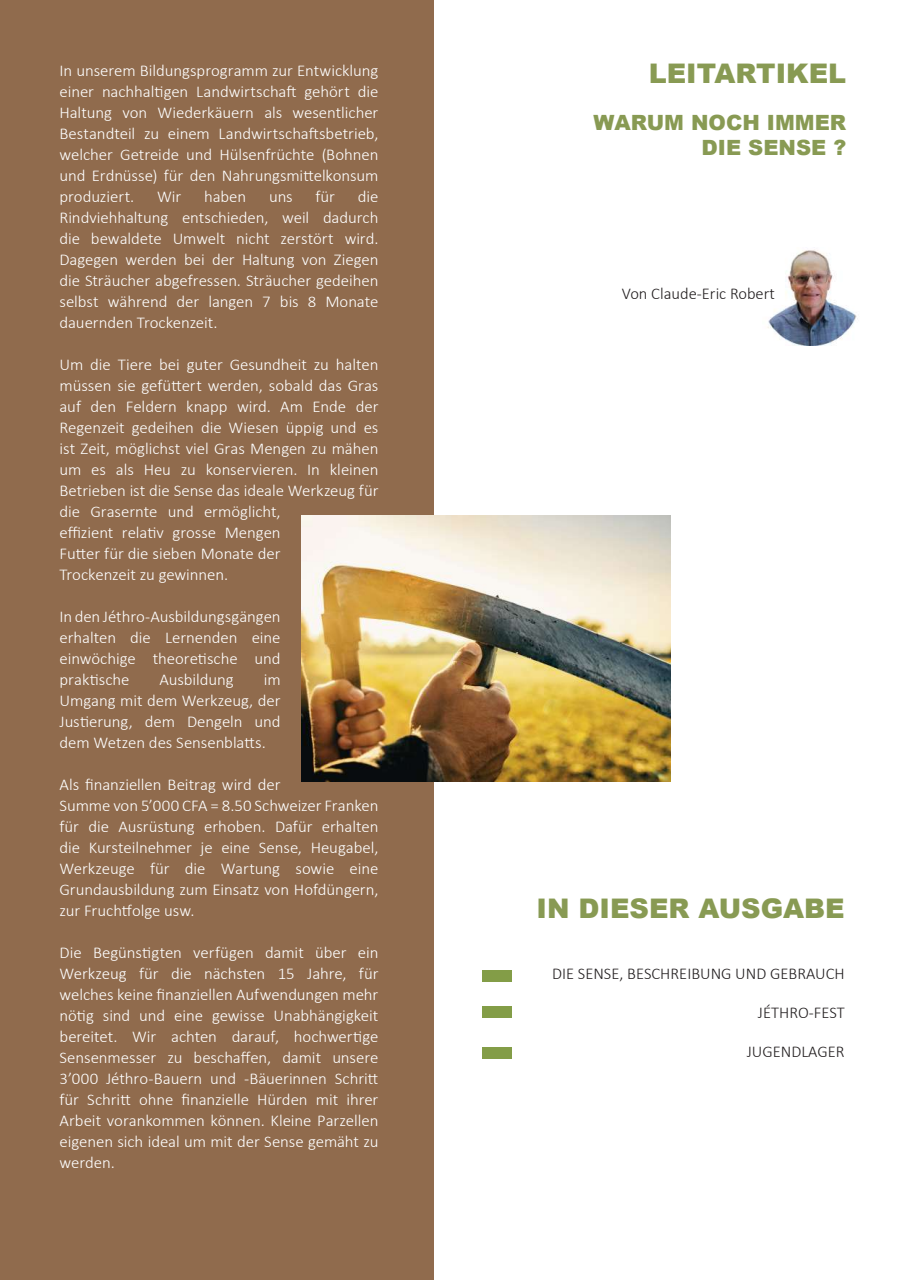
<style>
.page{position:relative;width:910px;height:1280px;background:#fff}
.page>*{position:absolute;margin:0;border:0;box-sizing:border-box;transform-origin:0 0}
.t1{font:900 27px "Arial";color:#889a53}
.t2{font:900 21px/25.2px "Arial";color:#889a53;text-align:right}
.t3{font:300 16.5px/21px "Calibri";letter-spacing:-.005em;color:#fff;text-align:justify}
.t4{font:300 16.5px "Calibri";color:#231f20}
</style>
<div class="page">
<div style="left:0;top:0;width:434px;height:1280px;background:#906b4d"></div>
<div style="left:482px;top:1006px;width:30px;height:12px;background:#839d47"></div>
<div style="left:482px;top:970px;width:30px;height:12px;background:#839d47"></div>
<div style="left:482px;top:1047px;width:30px;height:11px;background:#839d47"></div>
<img style="left:301px;top:515px;width:370px;height:266px">
<img style="left:767px;top:250px;width:90px;height:95px">
<p class="t3" style="left:60px;top:59px;width:320px">In unserem Bildungsprogramm zur Entwicklung einer nachhaltigen Landwirtschaft gehört die Haltung von Wiederkäuern als wesentlicher Bestandteil zu einem Landwirtschaftsbetrieb, welcher Getreide und Hülsenfrüchte (Bohnen und Erdnüsse) für den Nahrungsmittelkonsum produziert.</p>
<p class="t3" style="left:157px;top:185px;width:26px">Wir</p>
<p class="t3" style="left:204px;top:185px;width:44px">haben</p>
<p class="t3" style="left:269px;top:185px;width:25px">uns</p>
<p class="t3" style="left:316px;top:185px;width:21px">für</p>
<p class="t3" style="left:60px;top:185px;width:320px;text-indent:298px">die Rindviehhaltung entschieden, weil dadurch die bewaldete Umwelt nicht zerstört wird.<br>Dagegen werden bei der Haltung von Ziegen die Sträucher abgefressen. Sträucher gedeihen selbst während der langen 7 bis 8 Monate dauernden Trockenzeit.</p>
<p class="t3" style="left:60px;top:353px;width:320px;text-align:left">Um die Tiere bei guter Gesundheit zu halten müssen sie gefüttert werden, sobald das Gras auf den Feldern knapp wird. Am Ende der Regenzeit gedeihen die Wiesen üppig und es ist Zeit, möglichst viel Gras Mengen zu mähen um es als Heu zu konservieren. In kleinen Betrieben ist die Sense das ideale Werkzeug für die Grasernte und ermöglicht,<br>effizient relativ grosse Mengen<br>Futter für die sieben Monate der<br>Trockenzeit zu gewinnen.</p>
<p class="t3" style="left:60px;top:605px;width:223px">In den Jéthro-Ausbildungsgängen erhalten die Lernenden eine einwöchige theoretische und praktische</p>
<p class="t3" style="left:159px;top:668px;width:76px">Ausbildung</p>
<p class="t3" style="left:60px;top:668px;width:223px;text-indent:204px">im Umgang mit dem Werkzeug, der Justierung, dem Dengeln und dem Wetzen des Sensenblatts.</p>
<p class="t3" style="left:60px;top:773px;width:320px;text-align:left">Als finanziellen Beitrag wird der<br>Summe von 5’000 CFA = 8.50 Schweizer Franken für die Ausrüstung erhoben. Dafür erhalten die Kursteilnehmer je eine Sense, Heugabel, Werkzeuge für die Wartung sowie eine Grundausbildung zum Einsatz von Hofdüngern, zur Fruchtfolge usw.</p>
<p class="t3" style="left:60px;top:941px;width:320px">Die Begünstigten verfügen damit über ein Werkzeug für die nächsten 15 Jahre, für welches keine finanziellen Aufwendungen mehr nötig sind und eine gewisse Unabhängigkeit bereitet. Wir achten darauf, hochwertige Sensenmesser zu beschaffen, damit unsere 3’000 Jéthro-Bauern und -Bäuerinnen Schritt für Schritt ohne finanzielle Hürden mit ihrer Arbeit vorankommen können. Kleine Parzellen eigenen sich ideal um mit der Sense gemäht zu werden.</p>
<h1 class="t1" style="left:649px;top:54px;width:199px">LEITARTIKEL</h1>
<p class="t2" style="left:593px;top:109px;width:254px">WARUM NOCH IMMER<br>DIE SENSE ?</p>
<p class="t4" style="left:622px;top:284px;width:154px">Von Claude-Eric Robert</p>
<h1 class="t1" style="left:537px;top:889px;width:310px">IN DIESER AUSGABE</h1>
<p class="t4" style="left:552px;top:963px;width:294px">DIE SENSE, BESCHREIBUNG UND GEBRAUCH</p>
<p class="t4" style="left:758px;top:1002px;width:88px">JÉTHRO-FEST</p>
<p class="t4" style="left:747px;top:1041px;width:99px">JUGENDLAGER</p>
</div>
